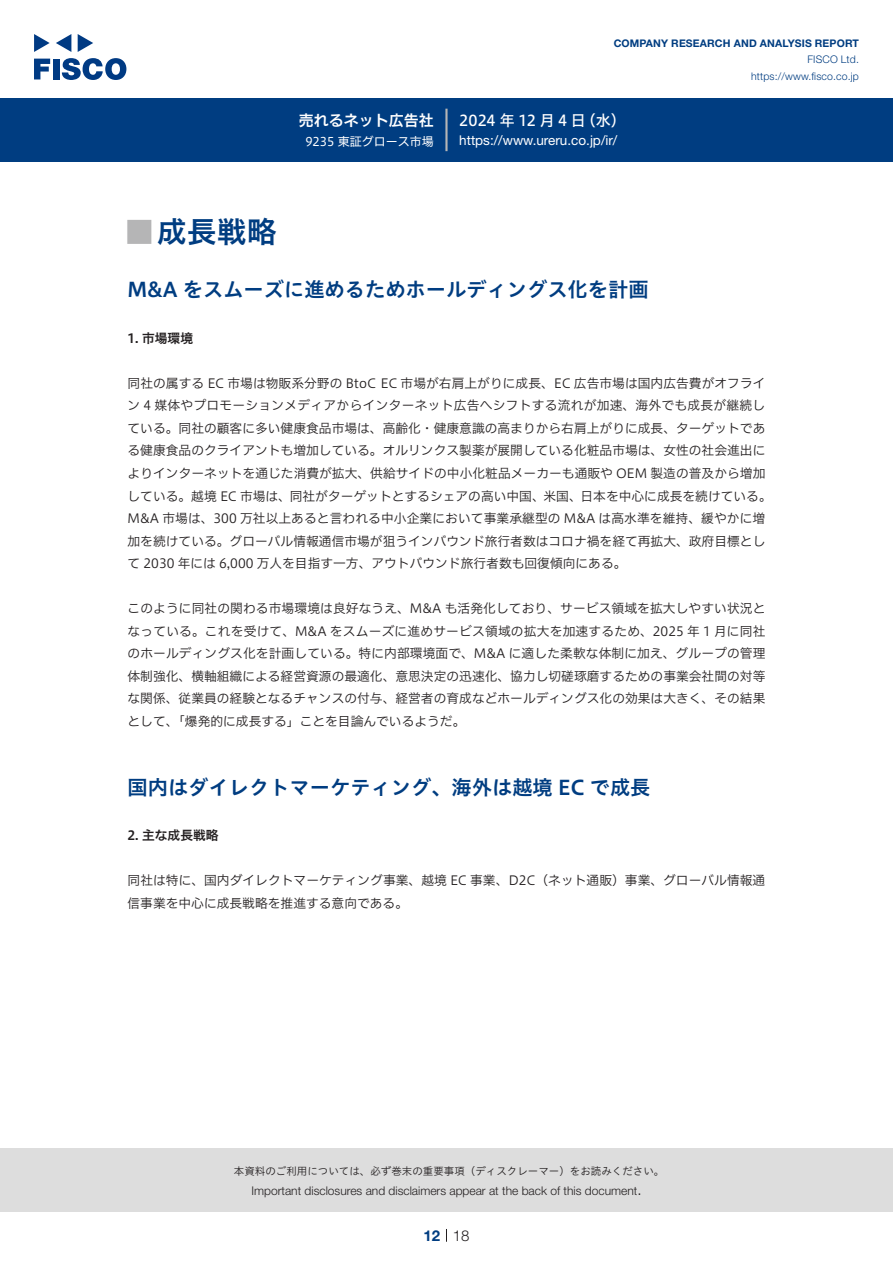
<style>
.page{position:relative;width:893px;height:1263px;background:#fff}
.page>*{position:absolute;margin:0;border:0;box-sizing:border-box;transform-origin:0 0}
.t1{font:30px "Hiragino UD Sans Std N W6";color:#003d81}
.t2{font:24px "Hiragino UD Sans Std N W6";color:#b5b5b6}
.中タイトル{font:20.25px "Hiragino UD Sans Std W6";color:#003d81}
.t3{font:15px "Hiragino UD Sans F Std N W5";letter-spacing:.22em;color:#fff}
.t4{font:15px "Hiragino UD Sans F Std N W6";color:#fff}
.t5{font:300 15px "Helvetica Neue LT Std";color:#231f20}
.t6{font:700 15px "Helvetica Neue LT Std";color:#003d81}
.t7{font:13.5px "Helvetica Neue LT Std";color:#fff}
.本文{font:12.75px/22.5px "Hiragino UD Sans F Std N W3";color:#231f20}
.小タイトル{font:12.75px "Hiragino UD Sans F Std N W6";color:#231f20}
.t8{font:300 12px "Helvetica Neue LT Std";color:#231f20}
.t9{font:12px "Hiragino UD Sans F Std N W4";color:#fff}
.t10{font:10.5px "Hiragino UD Sans Std W3";color:#231f20}
.t11{font:700 10.5px "Helvetica Neue LT Std";letter-spacing:.015em;color:#003d81}
.t12{font:300 10.5px/16.5px "Helvetica Neue LT Std";letter-spacing:.015em;color:#003d81;text-align:right}
</style>
<div class="page">
<div style="left:0;top:1148px;width:893px;height:64px;background:#ddd"></div>
<svg style="left:34px;top:59px;width:16px;height:20px"></svg>
<div style="left:53px;top:59px;width:6px;height:20px;background:#003a83"></div>
<svg style="left:62px;top:58px;width:64px;height:22px"></svg>
<svg style="left:34px;top:34px;width:16px;height:18px"></svg>
<svg style="left:78px;top:34px;width:15px;height:18px"></svg>
<svg style="left:56px;top:34px;width:15px;height:18px"></svg>
<div style="left:0;top:98px;width:893px;height:64px;background:#003d81"></div>
<hr style="left:445px;top:109px;width:3px;height:42px;background:#b5b5b6">
<svg style="left:446px;top:1229px;width:1px;height:13px"></svg>
<p class="t4" style="left:299px;top:109px;width:137px">売れるネット広告社</p>
<p class="t9" style="left:305px;top:132px;width:130px">9235 東証グロース市場</p>
<p class="t11" style="left:614px;top:37px;width:247px">COMPANY RESEARCH AND ANALYSIS REPORT</p>
<p class="t12" style="left:751px;top:51px;width:109px">FISCO Ltd. https://www.fisco.co j p.</p>
<p class="t3" style="left:581px;top:109px;width:46px">（水(</p>
<p class="t3" style="left:459px;top:109px;width:128px">2024年12月4日</p>
<p class="t7" style="left:459px;top:132px;width:160px">https://www.ureru. c o j p. /i r/</p>
<p class="t1" style="left:157px;top:209px;width:121px">成長戦略</p>
<p class="t2" style="left:128px;top:213px;width:25px">█</p>
<p class="中タイトル" style="left:128px;top:274px;width:523px">M&amp;A をスムーズに進めるためホールディングス化を計画</p>
<p class="小タイトル" style="left:128px;top:328px;width:67px">1. 市場環境</p>
<p class="本文" style="left:128px;top:371px;width:646px">同社の属する EC 市場は物販系分野の BtoC EC 市場が右肩上がりに成長、EC 広告市場は国内広告費がオフライン 4 媒体やプロモーションメディアからインターネット広告へシフトする流れが加速、海外でも成長が継続している。同社の顧客に多い健康食品市場は、高齢化・健康意識の高まりから右肩上がりに成長、ターゲットである健康食品のクライアントも増加している。オルリンクス製薬が展開している化粧品市場は、女性の社会進出によりインターネットを通じた消費が拡大、供給サイドの中小化粧品メーカーも通販や OEM 製造の普及から増加している。越境 EC 市場は、同社がターゲットとするシェアの高い中国、米国、日本を中心に成長を続けている。M&amp;A 市場は、300 万社以上あると言われる中小企業において事業承継型の M&amp;A は高水準を維持、緩やかに増加を続けている。グローバル情報通信市場が狙うインバウンド旅行者数はコロナ禍を経て再拡大、政府目標として 2030 年には 6,000 万人を目指す一方、アウトバウンド旅行者数も回復傾向にある。</p>
<p class="本文" style="left:128px;top:596px;width:639px;text-align:justify">このように同社の関わる市場環境は良好なうえ、M&amp;A も活発化しており、サービス領域を拡大しやすい状況となっている。これを受けて、M&amp;A をスムーズに進めサービス領域の拡大を加速するため、2025 年 1 月に同社のホールディングス化を計画している。特に内部環境面で、M&amp;A に適した柔軟な体制に加え、グループの管理体制強化、横軸組織による経営資源の最適化、意思決定の迅速化、協力し切磋琢磨するための事業会社間の対等な関係、従業員の経験となるチャンスの付与、経営者の育成などホールディングス化の効果は大きく、その結果として、「爆発的に成長する」ことを目論んでいるようだ。</p>
<p class="中タイトル" style="left:128px;top:771px;width:524px">国内はダイレクトマーケティング、海外は越境 EC で成長</p>
<p class="小タイトル" style="left:128px;top:826px;width:93px">2. 主な成長戦略</p>
<p class="本文" style="left:128px;top:869px;width:639px">同社は特に、国内ダイレクトマーケティング事業、越境 EC 事業、D2C（ネット通販）事業、グローバル情報通信事業を中心に成長戦略を推進する意向である。</p>
<p class="t10" style="left:234px;top:1163px;width:432px">本資料のご利用については、必ず巻末の重要事項（ディスクレーマー）をお読みください。</p>
<p class="t5" style="left:637px;top:1180px;width:6px">.</p>
<p class="t8" style="left:251px;top:1183px;width:387px">Important disclosures and disclaimers appear at the back of this document</p>
<p class="t6" style="left:423px;top:1226px;width:18px">12</p>
<p class="t5" style="left:453px;top:1226px;width:18px">18</p>
</div>
